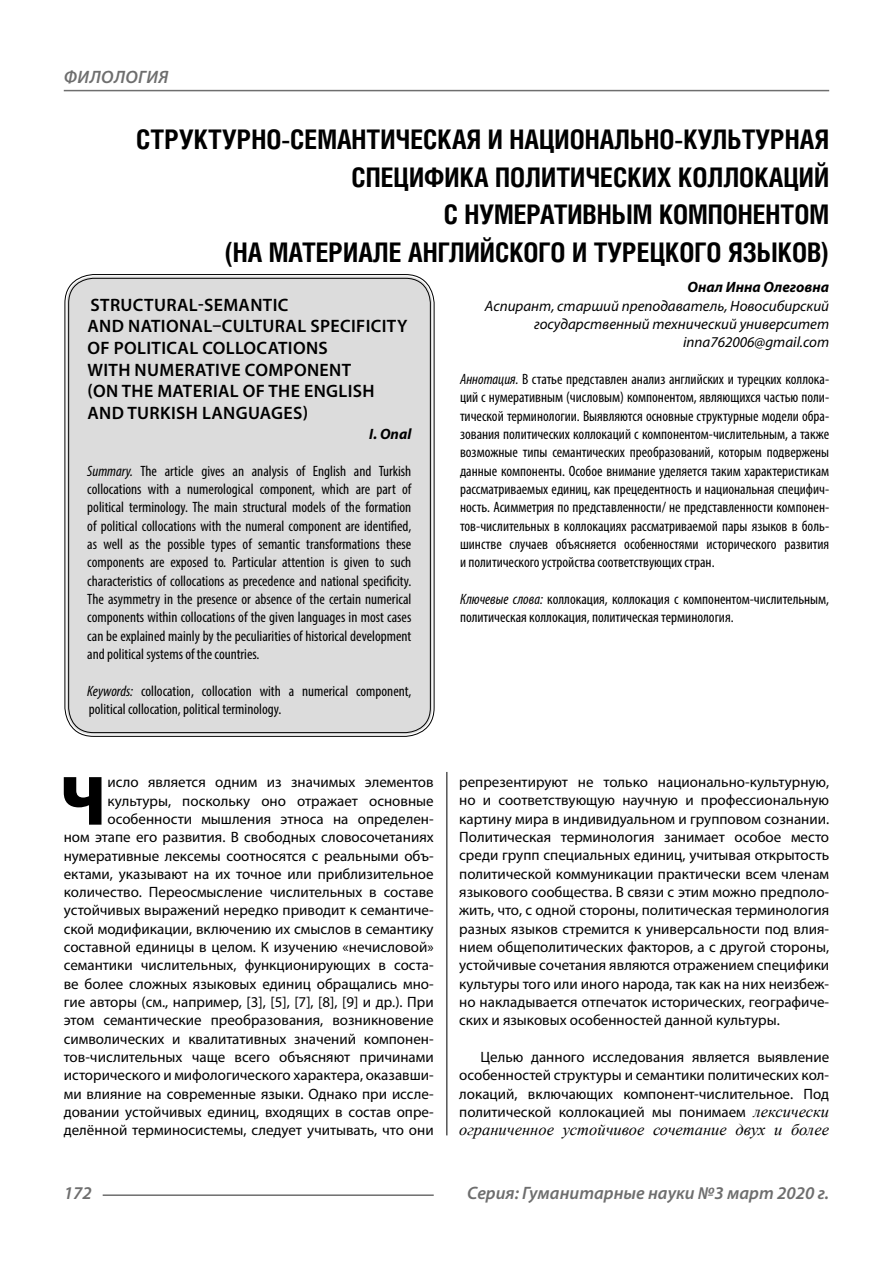
<style>
.page{position:relative;width:893px;height:1263px;background:#fff}
.page>*{position:absolute;margin:0;border:0;box-sizing:border-box;transform-origin:0 0}
.Bukvica{font:900 69.3px "Myriad Pro";color:#000}
.Header{font:700 27px/37.5px "Helios Cond C";color:#000;text-align:right}
.Header-eng{font:600 18px/21.6px "Myriad Pro";letter-spacing:.02em;color:#000}
.t1{font:italic 600 18px "Myriad Pro";color:#6e6e6e}
.Normal{font:italic 16.5px "Times New Roman";color:#000}
.Bukvica-2{font:15px/18.3px "Myriad Pro";color:#000;text-align:right}
.Annotation-rus{font:condensed 15px/18.3px "Myriad Pro";color:#000;text-align:justify}
.Annotation-eng{font:condensed 15px/18.3px "Myriad Pro";color:#000;text-align:justify}
.Normal-2{font:15px/18.3px "Myriad Pro";color:#000;text-align:justify}
.Author-doc{font:italic 15px/18.3px "Myriad Pro";color:#000;text-align:right}
.Author-email{font:italic 15px "Myriad Pro";color:#000}
.Author{font:italic 700 15px "Myriad Pro";color:#000}
.Author-eng{font:italic 700 15px "Myriad Pro";color:#000}
.s1{font-style:italic}
.s2{font-family:"Times New Roman";font-style:italic;font-size:16.5px}
</style>
<div class="page">
<hr style="left:446px;top:128px;width:1px;height:1007px;background:#000">
<div style="left:43px;top:0;width:786px;height:772px;background:#fff"></div>
<div style="left:67px;top:276px;width:365px;height:458px;background:#dcdcdc;border-radius:27px"></div>
<hr style="left:103px;top:1194px;width:331px;height:2px;background:#6e6e6e">
<hr style="left:64px;top:90px;width:765px;height:1px;background:#6e6e6e">
<p class="t1" style="left:64px;top:66px;width:26px">Филология</p>
<p class="Header" style="left:136px;top:120px;width:694px">СТРУКТУРНО-СЕМАНТИЧЕСКАЯ И НАЦИОНАЛЬНО-КУЛЬТУРНАЯ СПЕЦИФИКА ПОЛИТИЧЕСКИХ КОЛЛОКАЦИЙ<br>С НУМЕРАТИВНЫМ КОМПОНЕНТОМ<br>(НА МАТЕРИАЛЕ АНГЛИЙСКОГО И ТУРЕЦКОГО ЯЗЫКОВ)</p>
<p class="Author" style="left:687px;top:278px;width:143px">Онал Инна Олеговна</p>
<p class="Author-doc" style="left:485px;top:296px;width:346px">Аспирант, старший преподаватель, Новосибирский государственный технический университет</p>
<p class="Author-email" style="left:683px;top:333px;width:148px">inna762006@gmail.com</p>
<p class="Annotation-rus" style="left:460px;top:370px;width:371px"><span class="s1">Аннотация.</span> В статье представлен анализ английских и турецких коллока&shy;ций с нумеративным (числовым) компонентом, являющихся частью поли&shy;тической терминологии. Выявляются основные структурные модели обра&shy;зования политических коллокаций с компонентом-числительным, а также возможные типы семантических преобразований, которым подвержены данные компоненты. Особое внимание уделяется таким характеристикам рассматриваемых единиц, как прецедентность и национальная специфич&shy;ность. Асимметрия по представленности/ не представленности компонен&shy;тов-числительных в коллокациях рассматриваемой пары языков в боль&shy;шинстве случаев объясняется особенностями исторического развития и политического устройства соответствующих стран.</p>
<p class="Annotation-rus" style="left:460px;top:590px;width:371px"><span class="s1">Ключевые слова:</span> коллокация, коллокация с компонентом-числительным, политическая коллокация, политическая терминология.</p>
<p class="Header-eng" style="left:87px;top:293px;width:321px">STRUCTURAL-SEMANTIC<br>AND NATIONAL–CULTURAL SPECIFICITY<br>OF POLITICAL COLLOCATIONS<br>WITH NUMERATIVE COMPONENT<br>(ON THE MATERIAL OF THE ENGLISH<br>AND TURKISH LANGUAGES)</p>
<p class="Author-eng" style="left:369px;top:424px;width:44px">I. Onal</p>
<p class="Annotation-eng" style="left:87px;top:461px;width:326px"><span class="s1">Summary.</span> The article gives an analysis of English and Turkish collocations with a numerological component, which are part of political terminology. The main structural models of the formation of political collocations with the numeral component are identified, as well as the possible types of semantic transformations these components are exposed to. Particular attention is given to such characteristics of collocations as precedence and national specificity.<br>The asymmetry in the presence or absence of the certain numerical components within collocations of the given languages in most cases can be explained mainly by the peculiarities of historical development and political systems of the countries.</p>
<p class="Annotation-eng" style="left:87px;top:681px;width:326px"><span class="s1">Keywords:</span> collocation, collocation with a numerical component, political collocation, political terminology.</p>
<p class="Bukvica" style="left:60px;top:754px;width:47px">Ч</p>
<p class="Bukvica-2" style="left:64px;top:773px;width:371px">исло является одним из значимых элементов культуры, поскольку оно отражает основные особенности мышления этноса на определен-<br>ном этапе его развития. В свободных словосочетаниях нумеративные лексемы соотносятся с реальными объ&shy;ектами, указывают на их точное или приблизительное количество. Переосмысление числительных в составе устойчивых выражений нередко приводит к семантиче&shy;ской модификации, включению их смыслов в семантику составной единицы в целом. К изучению «нечисловой» семантики числительных, функционирующих в соста&shy;ве более сложных языковых единиц обращались мно&shy;гие авторы (см., например, [3], [5], [7], [8], [9] и др.). При этом семантические преобразования, возникновение символических и квалитативных значений компонен&shy;тов-числительных чаще всего объясняют причинами исторического и мифологического характера, оказавши&shy;ми влияние на современные языки. Однако при иссле&shy;довании устойчивых единиц, входящих в состав опре&shy;делённой терминосистемы, следует учитывать, что они</p>
<p class="Bukvica-2" style="left:459px;top:773px;width:371px;text-align:justify">репрезентируют не только национально-культурную, но и соответствующую научную и профессиональную картину мира в индивидуальном и групповом сознании.<br>Политическая терминология занимает особое место среди групп специальных единиц, учитывая открытость политической коммуникации практически всем членам языкового сообщества. В связи с этим можно предполо&shy;жить, что, с одной стороны, политическая терминология разных языков стремится к универсальности под влия&shy;нием общеполитических факторов, а с другой стороны, устойчивые сочетания являются отражением специфики культуры того или иного народа, так как на них неизбеж&shy;но накладывается отпечаток исторических, географиче&shy;ских и языковых особенностей данной культуры.</p>
<p class="Normal-2" style="left:459px;top:1047px;width:371px;text-indent:21px">Целью данного исследования является выявление особенностей структуры и семантики политических кол&shy;локаций, включающих компонент-числительное. Под политической коллокацией мы понимаем <span class="s2">лексически</span></p>
<p class="Normal" style="left:459px;top:1118px;width:371px">ограниченное устойчивое сочетание двух и более</p>
<p class="t1" style="left:64px;top:1182px;width:30px">172</p>
<p class="t1" style="left:467px;top:1182px;width:363px">Серия: Гуманитарные науки №3 март 2020 г.</p>
</div>
